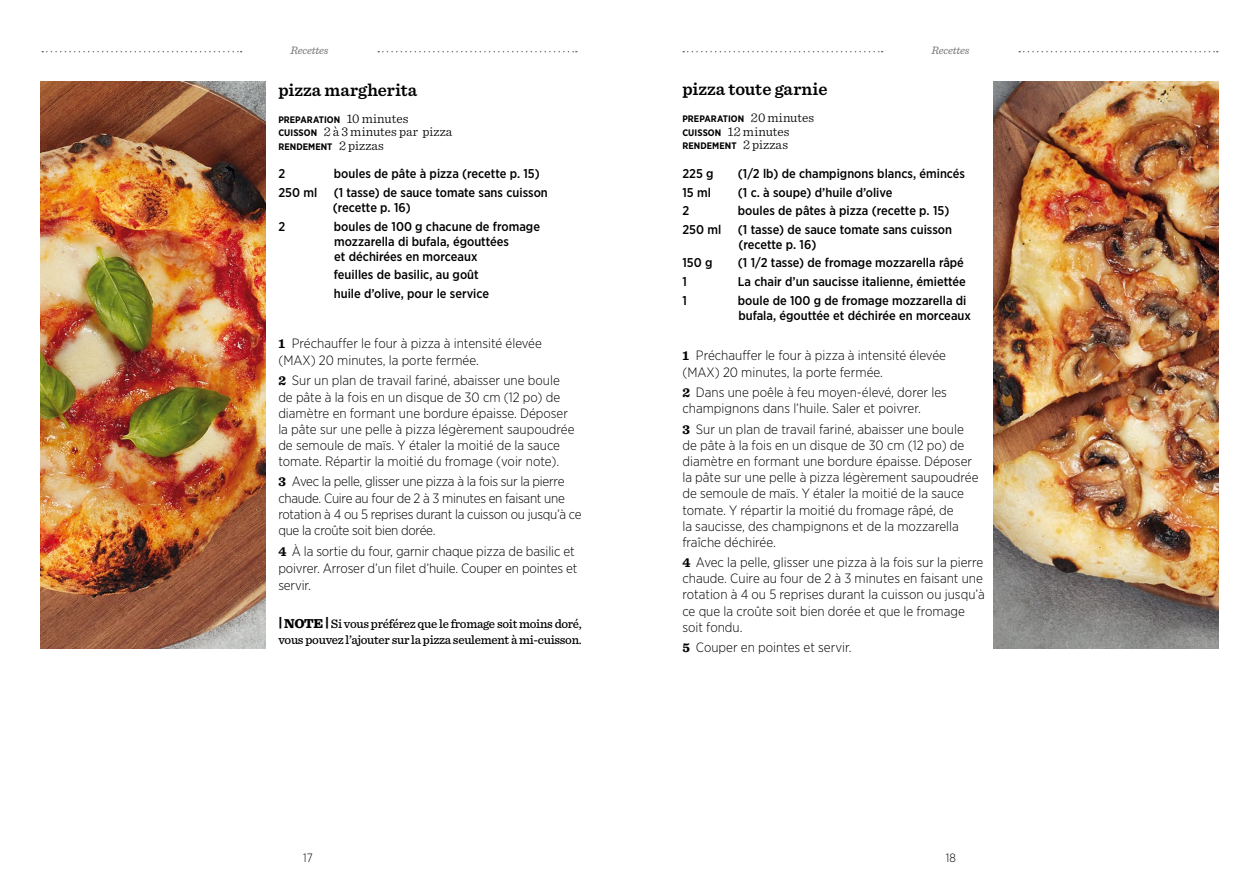
<style>
.page{position:relative;width:1259px;height:893px;background:#fff}
.page>*{position:absolute;margin:0;border:0;box-sizing:border-box;transform-origin:0 0}
.t1{font:600 18px "Sentinel";letter-spacing:.005em;color:#000}
.t2{font:300 13.5px/16px "Gotham Narrow";color:#000}
.t3{font:300 13.5px/16px "Gotham Narrow";letter-spacing:-.02em;color:#000}
.t4{font:300 13.5px "Sentinel";letter-spacing:.005em;color:#000}
.t5{font:500 12.75px/15px "Gotham Narrow";color:#000}
.t6{font:500 12.75px/16.2px "Sentinel";letter-spacing:-.02em;color:#000}
.t7{font:300 12px "Gotham Narrow";color:#000}
.t8{font:italic 11.25px "Sentinel";letter-spacing:-.02em;color:#707172}
.t9{font:700 9.45px "Gotham Narrow";letter-spacing:.005em;color:#000}
.s1{font-family:"Sentinel";font-weight:300;font-size:13.5px}
.s2{font-family:"Gotham Narrow";font-weight:700;font-size:9.45px}
.s3{font-family:"Sentinel";font-weight:700}
.s4{font-family:"Gotham Narrow";font-weight:900}
.s5{font-weight:900;font-size:13.5px}
</style>
<div class="page">
<svg style="left:378px;top:51px;width:199px;height:1px"></svg>
<svg style="left:42px;top:51px;width:200px;height:1px"></svg>
<svg style="left:1019px;top:51px;width:198px;height:1px"></svg>
<svg style="left:683px;top:51px;width:199px;height:1px"></svg>
<img style="left:40px;top:81px;width:225px;height:567px">
<img style="left:993px;top:81px;width:225px;height:567px">
<p class="t8" style="left:290px;top:42px;width:40px">Recettes</p>
<p class="t8" style="left:931px;top:42px;width:40px">Recettes</p>
<h1 class="t1" style="left:278px;top:76px;width:140px">pizza margherita</h1>
<p class="t9" style="left:278px;top:113px;width:132px">PREPARATION <span class="s1">10 minutes</span></p>
<p class="t4" style="left:278px;top:121px;width:175px"><span class="s2">CUISSON</span> 2 à 3 minutes par pizza</p>
<p class="t9" style="left:278px;top:140px;width:107px">RENDEMENT <span class="s1">2 pizzas</span></p>
<p class="t5" style="left:278px;top:166px;width:8px">2</p>
<p class="t5" style="left:334px;top:166px;width:207px">boules de pâte à pizza (recette p. 15)</p>
<p class="t5" style="left:278px;top:185px;width:40px">250 ml</p>
<p class="t5" style="left:333px;top:185px;width:217px">(1 tasse) de sauce tomate sans cuisson (recette p. 16)</p>
<p class="t5" style="left:278px;top:218px;width:8px">2</p>
<p class="t5" style="left:334px;top:218px;width:208px">boules de 100 g chacune de fromage mozzarella di bufala, égouttées<br>et déchirées en morceaux</p>
<p class="t5" style="left:334px;top:265px;width:157px;line-height:18.8px">feuilles de basilic, au goût huile d’olive, pour le service</p>
<p class="t2" style="left:278px;top:334px;width:265px;line-height:17.2px"><span class="s3">1</span> Préchauffer le four à pizza à intensité élevée (MAX) 20 minutes, la porte fermée.</p>
<p class="t2" style="left:278px;top:372px;width:298px"><span class="s3">2</span> Sur un plan de travail fariné, abaisser une boule de pâte à la fois en un disque de 30 cm (12 po) de diamètre en formant une bordure épaisse. Déposer la pâte sur une pelle à pizza légèrement saupoudrée de semoule de maïs. Y étaler la moitié de la sauce tomate. Répartir la moitié du fromage (voir note).</p>
<p class="t3" style="left:278px;top:473px;width:305px"><span class="s3">3</span> Avec la pelle, glisser une pizza à la fois sur la pierre chaude. Cuire au four de 2 à 3 minutes en faisant une rotation à 4 ou 5 reprises durant la cuisson ou jusqu’à ce que la croûte soit bien dorée.</p>
<p class="t2" style="left:278px;top:543px;width:301px;line-height:16.6px"><span class="s3">4</span> À la sortie du four, garnir chaque pizza de basilic et poivrer. Arroser d’un filet d’huile. Couper en pointes et servir.</p>
<p class="t6" style="left:278px;top:614px;width:305px"><span class="s4">|</span> <span class="s5">NOTE</span> <span class="s4">|</span> Si vous préférez que le fromage soit moins doré, vous pouvez l’ajouter sur la pizza seulement à mi-cuisson.</p>
<h1 class="t1" style="left:682px;top:75px;width:147px">pizza toute garnie</h1>
<p class="t9" style="left:682px;top:113px;width:133px">PREPARATION <span class="s1">20 minutes</span></p>
<p class="t4" style="left:682px;top:121px;width:109px"><span class="s2">CUISSON</span> 12 minutes</p>
<p class="t9" style="left:682px;top:140px;width:107px">RENDEMENT <span class="s1">2 pizzas</span></p>
<p class="t5" style="left:682px;top:166px;width:33px">225 g</p>
<p class="t5" style="left:738px;top:166px;width:229px">(1/2 lb) de champignons blancs, émincés</p>
<p class="t5" style="left:682px;top:185px;width:30px">15 ml</p>
<p class="t5" style="left:738px;top:185px;width:156px">(1 c. à soupe) d’huile d’olive</p>
<p class="t5" style="left:682px;top:203px;width:8px">2</p>
<p class="t5" style="left:738px;top:203px;width:213px">boules de pâtes à pizza (recette p. 15)</p>
<p class="t5" style="left:682px;top:222px;width:40px">250 ml</p>
<p class="t5" style="left:738px;top:222px;width:216px">(1 tasse) de sauce tomate sans cuisson (recette p. 16)</p>
<p class="t5" style="left:682px;top:255px;width:32px">150 g</p>
<p class="t5" style="left:738px;top:255px;width:227px">(1 1/2 tasse) de fromage mozzarella râpé</p>
<p class="t5" style="left:682px;top:274px;width:6px">1</p>
<p class="t5" style="left:738px;top:274px;width:229px">La chair d’un saucisse italienne, émiettée</p>
<p class="t5" style="left:682px;top:293px;width:6px">1</p>
<p class="t5" style="left:738px;top:293px;width:234px">boule de 100 g de fromage mozzarella di bufala, égouttée et déchirée en morceaux</p>
<p class="t2" style="left:682px;top:346px;width:265px;line-height:17.2px"><span class="s3">1</span> Préchauffer le four à pizza à intensité élevée (MAX) 20 minutes, la porte fermée.</p>
<p class="t2" style="left:682px;top:384px;width:266px"><span class="s3">2</span> Dans une poêle à feu moyen-élevé, dorer les champignons dans l’huile. Saler et poivrer.</p>
<p class="t2" style="left:682px;top:421px;width:298px"><span class="s3">3</span> Sur un plan de travail fariné, abaisser une boule de pâte à la fois en un disque de 30 cm (12 po) de diamètre en formant une bordure épaisse. Déposer la pâte sur une pelle à pizza légèrement saupoudrée de semoule de maïs. Y étaler la moitié de la sauce tomate. Y répartir la moitié du fromage râpé, de<br>la saucisse, des champignons et de la mozzarella fraîche déchirée.</p>
<p class="t2" style="left:682px;top:554px;width:304px"><span class="s3">4</span> Avec la pelle, glisser une pizza à la fois sur la pierre chaude. Cuire au four de 2 à 3 minutes en faisant une rotation à 4 ou 5 reprises durant la cuisson ou jusqu’à ce que la croûte soit bien dorée et que le fromage soit fondu.</p>
<p class="t2" style="left:682px;top:639px;width:171px"><span class="s3">5</span> Couper en pointes et servir.</p>
<p class="t7" style="left:303px;top:851px;width:11px">17</p>
<p class="t7" style="left:946px;top:851px;width:12px">18</p>
</div>
